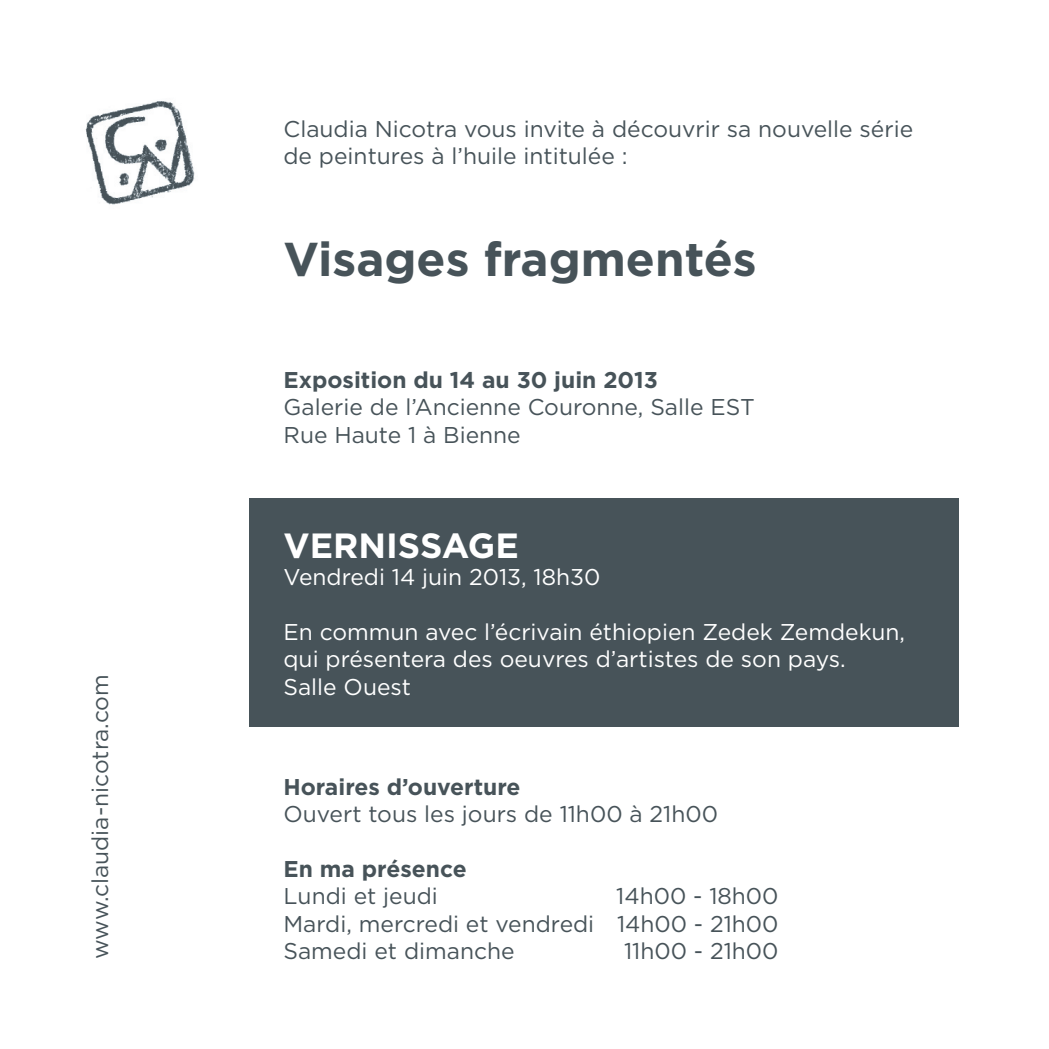
<style>
.page{position:relative;width:1049px;height:1049px;background:#fff}
.page>*{position:absolute;margin:0;border:0;box-sizing:border-box;transform-origin:0 0}
.t1{font:700 47.5px "Gotham";color:#475359}
.t2{font:700 35px "Gotham";color:#fff}
.t3{font:22.75px/27.2px "Gotham";color:#475359}
.t4{font:22.75px/27.2px "Gotham";color:#fff}
.t5{font:700 22.75px "Gotham";color:#475359}
</style>
<div class="page">
<div style="left:250px;top:498px;width:709px;height:228px;background:#475359"></div>
<img style="left:85px;top:101px;width:110px;height:104px">
<p class="t3" style="left:86px;top:959px;width:286px;rotate:-90deg">www.claudia-nicotra.com</p>
<p class="t3" style="left:283px;top:115px;width:631px">Claudia Nicotra vous invite à découvrir sa nouvelle série de peintures à l’huile intitulée :</p>
<h1 class="t1" style="left:283px;top:228px;width:475px">Visages fragmentés</h1>
<p class="t5" style="left:283px;top:365px;width:376px">Exposition du 14 au 30 juin 2013</p>
<p class="t3" style="left:283px;top:393px;width:473px">Galerie de l’Ancienne Couronne, Salle EST<br>Rue Haute 1 à Bienne</p>
<h2 class="t2" style="left:283px;top:522px;width:237px">VERNISSAGE</h2>
<p class="t4" style="left:283px;top:563px;width:318px">Vendredi 14 juin 2013, 18h30</p>
<p class="t4" style="left:283px;top:618px;width:623px">En commun avec l’écrivain éthiopien Zedek Zemdekun, qui présentera des oeuvres d’artistes de son pays.<br>Salle Ouest</p>
<p class="t5" style="left:283px;top:772px;width:239px">Horaires d’ouverture</p>
<p class="t3" style="left:283px;top:800px;width:436px">Ouvert tous les jours de 11h00 à 21h00</p>
<p class="t5" style="left:283px;top:854px;width:185px">En ma présence</p>
<p class="t3" style="left:283px;top:882px;width:156px">Lundi et jeudi</p>
<p class="t3" style="left:283px;top:882px;width:497px;text-align:right">14h00 - 18h00<br>Mardi, mercredi et vendredi 14h00 - 21h00</p>
<p class="t3" style="left:283px;top:937px;width:233px">Samedi et dimanche</p>
<p class="t3" style="left:624px;top:937px;width:156px">11h00 - 21h00</p>
</div>
